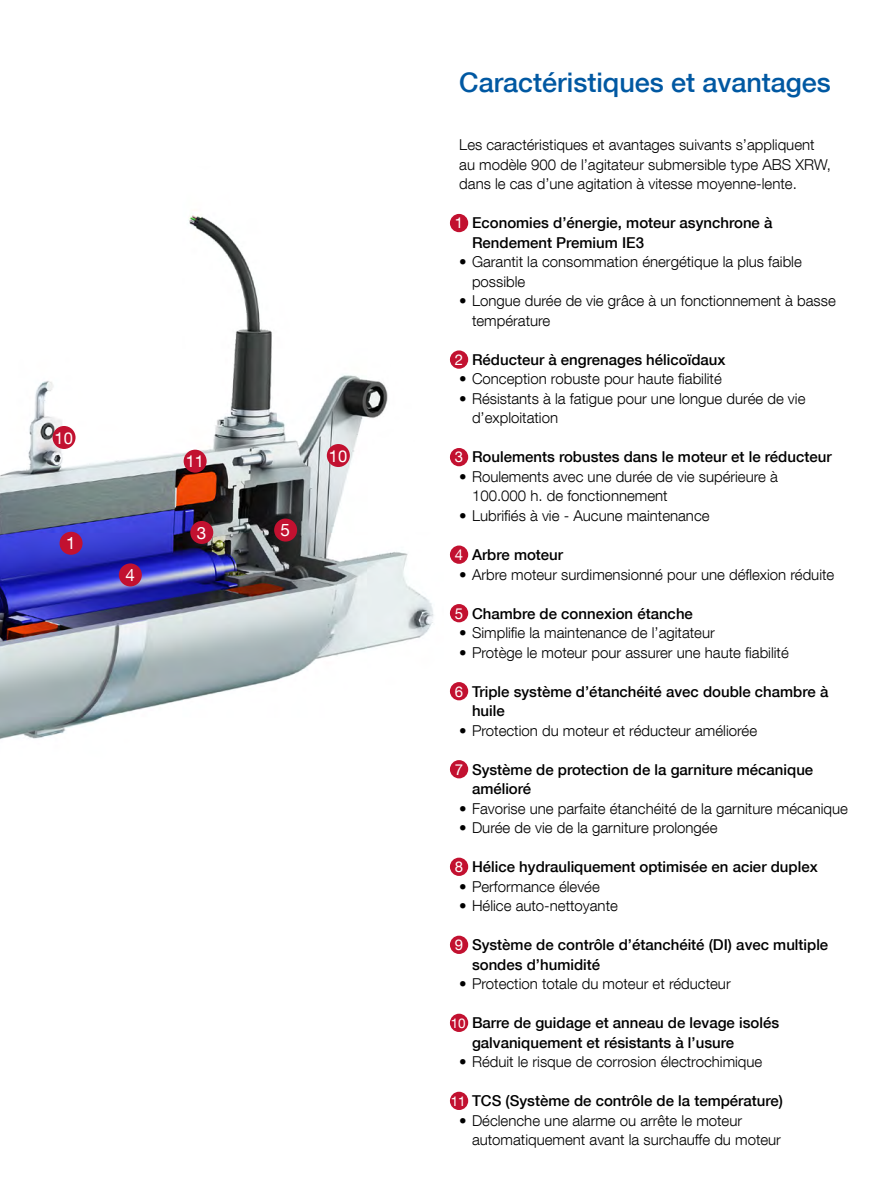
<style>
.page{position:relative;width:893px;height:1191px;background:#fff}
.page>*{position:absolute;margin:0;border:0;box-sizing:border-box;transform-origin:0 0}
.t1{font:500 27px "Helvetica Neue LT Com";color:#0058a2}
.t2{font:17.1px "Helvetica Neue LT Com";color:#fff}
.t3{font:16.5px "Helvetica Neue LT Com";color:#fff}
.Body_text{font:300 15px/19.5px "Helvetica Neue LT Com";color:#000}
.t4{font:500 15px/19.5px "Helvetica Neue LT Com";color:#000}
.t5{font:15px "Helvetica Neue LT Com";color:#fff}
.t6{font:13.5px "Helvetica Neue LT Com";color:#fff}
</style>
<div class="page">
<img style="left:0;top:215px;width:434px;height:525px">
<div style="left:60px;top:532px;width:23px;height:23px;background:#c21130;border-radius:50%"></div>
<div style="left:190px;top:521px;width:23px;height:23px;background:#c21130;border-radius:50%"></div>
<div style="left:327px;top:444px;width:23px;height:23px;background:#c21130;border-radius:50%"></div>
<div style="left:53px;top:426px;width:23px;height:23px;background:#c21130;border-radius:50%"></div>
<div style="left:184px;top:449px;width:23px;height:23px;background:#c21130;border-radius:50%"></div>
<div style="left:119px;top:563px;width:23px;height:23px;background:#c21130;border-radius:50%"></div>
<div style="left:274px;top:518px;width:23px;height:23px;background:#c21130;border-radius:50%"></div>
<div style="left:450px;top:214px;width:18px;height:18px;background:#c21130;border-radius:50%"></div>
<div style="left:450px;top:350px;width:18px;height:19px;background:#c21130;border-radius:50%"></div>
<div style="left:450px;top:448px;width:18px;height:18px;background:#c21130;border-radius:50%"></div>
<div style="left:450px;top:545px;width:18px;height:19px;background:#c21130;border-radius:50%"></div>
<div style="left:450px;top:604px;width:18px;height:18px;background:#c21130;border-radius:50%"></div>
<div style="left:450px;top:682px;width:18px;height:18px;background:#c21130;border-radius:50%"></div>
<div style="left:450px;top:760px;width:18px;height:18px;background:#c21130;border-radius:50%"></div>
<div style="left:450px;top:857px;width:18px;height:19px;background:#c21130;border-radius:50%"></div>
<div style="left:450px;top:935px;width:18px;height:19px;background:#c21130;border-radius:50%"></div>
<div style="left:450px;top:1013px;width:18px;height:19px;background:#c21130;border-radius:50%"></div>
<div style="left:450px;top:1091px;width:18px;height:19px;background:#c21130;border-radius:50%"></div>
<p class="t3" style="left:55px;top:428px;width:20px">10</p>
<p class="t2" style="left:66px;top:533px;width:11px">1</p>
<p class="t2" style="left:125px;top:564px;width:11px">4</p>
<p class="t3" style="left:186px;top:451px;width:20px">11</p>
<p class="t2" style="left:197px;top:522px;width:11px">3</p>
<p class="t2" style="left:281px;top:519px;width:11px">5</p>
<p class="t3" style="left:329px;top:446px;width:20px">10</p>
<p class="t1" style="left:459px;top:66px;width:373px">Caractéristiques et avantages</p>
<p class="Body_text" style="left:459px;top:135px;width:373px">Les caractéristiques et avantages suivants s’appliquent au modèle 900 de l’agitateur submersible type ABS XRW, dans le cas d’une agitation à vitesse moyenne-lente.</p>
<p class="t4" style="left:472px;top:213px;width:302px;text-indent:-13px">• Economies d’énergie, moteur asynchrone à<br>Rendement Premium IE3</p>
<p class="Body_text" style="left:472px;top:252px;width:331px;text-indent:-13px">• Garantit la consommation énergétique la plus faible possible</p>
<p class="Body_text" style="left:472px;top:291px;width:365px;text-indent:-13px">• Longue durée de vie grâce à un fonctionnement à basse température</p>
<p class="t4" style="left:459px;top:350px;width:268px">• Réducteur à engrenages hélicoïdaux</p>
<p class="Body_text" style="left:459px;top:369px;width:264px">• Conception robuste pour haute fiabilité</p>
<p class="Body_text" style="left:472px;top:388px;width:335px;text-indent:-13px">• Résistants à la fatigue pour une longue durée de vie d’exploitation</p>
<p class="t4" style="left:459px;top:447px;width:374px">• Roulements robustes dans le moteur et le réducteur</p>
<p class="Body_text" style="left:472px;top:466px;width:307px;text-indent:-13px">• Roulements avec une durée de vie supérieure à<br>100.000 h. de fonctionnement</p>
<p class="Body_text" style="left:459px;top:505px;width:252px">• Lubrifiés à vie - Aucune maintenance</p>
<p class="t4" style="left:459px;top:545px;width:105px">• Arbre moteur</p>
<p class="Body_text" style="left:459px;top:564px;width:377px">• Arbre moteur surdimensionné pour une déflexion réduite</p>
<p class="t4" style="left:459px;top:603px;width:235px">• Chambre de connexion étanche</p>
<p class="Body_text" style="left:459px;top:622px;width:257px">• Simplifie la maintenance de l’agitateur</p>
<p class="Body_text" style="left:459px;top:642px;width:331px">• Protège le moteur pour assurer une haute fiabilité</p>
<p class="t4" style="left:472px;top:681px;width:358px;text-indent:-13px">• Triple système d’étanchéité avec double chambre à huile</p>
<p class="Body_text" style="left:459px;top:720px;width:299px">• Protection du moteur et réducteur améliorée</p>
<p class="t4" style="left:472px;top:759px;width:343px;text-indent:-13px">• Système de protection de la garniture mécanique amélioré</p>
<p class="Body_text" style="left:459px;top:798px;width:390px">• Favorise une parfaite étanchéité de la garniture mécanique</p>
<p class="Body_text" style="left:459px;top:817px;width:260px">• Durée de vie de la garniture prolongée</p>
<p class="t4" style="left:459px;top:857px;width:360px">• Hélice hydrauliquement optimisée en acier duplex</p>
<p class="Body_text" style="left:459px;top:876px;width:142px">• Performance élevée</p>
<p class="Body_text" style="left:459px;top:895px;width:160px">• Hélice auto-nettoyante</p>
<p class="t4" style="left:472px;top:935px;width:358px;text-indent:-13px">• Système de contrôle d’étanchéité (DI) avec multiple sondes d’humidité</p>
<p class="Body_text" style="left:459px;top:973px;width:273px">• Protection totale du moteur et réducteur</p>
<p class="t4" style="left:472px;top:1013px;width:309px;text-indent:-13px">• Barre de guidage et anneau de levage isolés galvaniquement et résistants à l’usure</p>
<p class="Body_text" style="left:459px;top:1051px;width:305px">• Réduit le risque de corrosion électrochimique</p>
<p class="t4" style="left:459px;top:1091px;width:325px">• TCS (Système de contrôle de la température)</p>
<p class="Body_text" style="left:472px;top:1110px;width:310px;text-indent:-13px">• Déclenche une alarme ou arrête le moteur automatiquement avant la surchauffe du moteur</p>
<p class="t5" style="left:455px;top:214px;width:10px">1</p>
<p class="t5" style="left:455px;top:350px;width:10px">2</p>
<p class="t5" style="left:455px;top:448px;width:10px">3</p>
<p class="t5" style="left:455px;top:545px;width:10px">4</p>
<p class="t5" style="left:455px;top:604px;width:10px">5</p>
<p class="t5" style="left:455px;top:682px;width:10px">6</p>
<p class="t5" style="left:455px;top:760px;width:10px">7</p>
<p class="t5" style="left:455px;top:857px;width:10px">8</p>
<p class="t5" style="left:455px;top:935px;width:10px">9</p>
<p class="t6" style="left:451px;top:1014px;width:17px">10</p>
<p class="t6" style="left:451px;top:1092px;width:17px">11</p>
</div>
